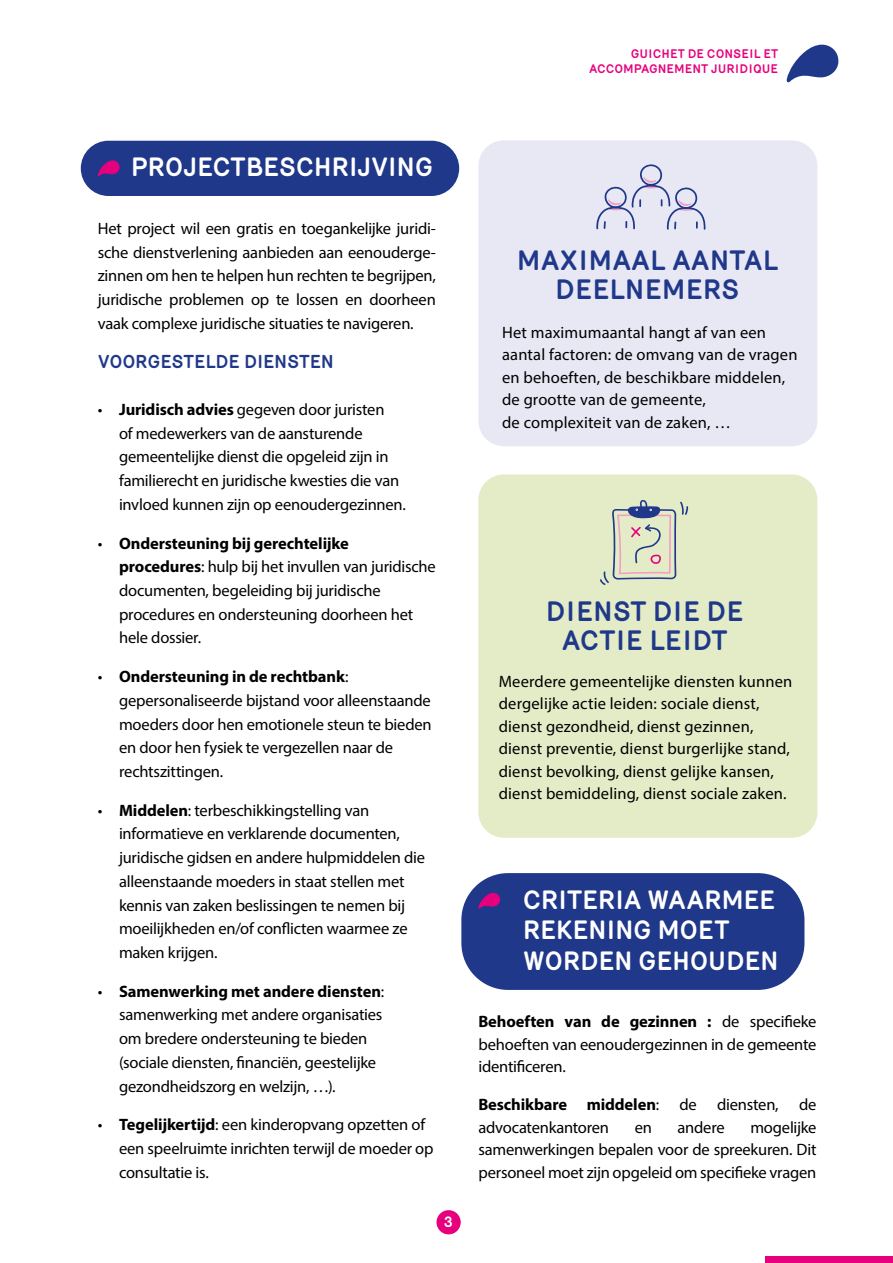
<style>
.page{position:relative;width:893px;height:1263px;background:#fff}
.page>*{position:absolute;margin:0;border:0;box-sizing:border-box;transform-origin:0 0}
.t1{font:700 27px/28.5px "Mercury";color:#20388a;text-align:center}
.t2{font:700 25.5px/30.8px "Mercury";letter-spacing:-.02em;color:#fff}
.t3{font:700 18px "Mercury";letter-spacing:-.015em;color:#20388a}
.t4{font:16.5px/23.7px "Myriad Pro";letter-spacing:-.01em;color:#000}
.t5{font:16.5px/22.5px "Myriad Pro";letter-spacing:.01em;color:#000}
.t6{font:700 15px "Mercury";color:#fff}
.t7{font:700 12px/14.4px "Mercury";color:#e6007d;text-align:right}
.s1{font-weight:700}
</style>
<div class="page">
<div style="left:765px;top:1256px;width:128px;height:7px;background:#e6007d"></div>
<div style="left:436px;top:1210px;width:25px;height:24px;background:#e6007d;border-radius:50%"></div>
<svg style="left:786px;top:45px;width:52px;height:37px"></svg>
<div style="left:81px;top:141px;width:378px;height:55px;background:#20388a;border-radius:28px"></div>
<svg style="left:98px;top:160px;width:22px;height:16px"></svg>
<div style="left:461px;top:873px;width:343px;height:117px;background:#20388a;border-radius:47px"></div>
<svg style="left:478px;top:893px;width:22px;height:16px"></svg>
<div style="left:478px;top:474px;width:339px;height:364px;background:#e3ecc6;border-radius:26px"></div>
<svg style="left:600px;top:500px;width:88px;height:85px"></svg>
<div style="left:478px;top:140px;width:339px;height:306px;background:#e8e8f5;border-radius:26px"></div>
<svg style="left:596px;top:164px;width:110px;height:66px"></svg>
<p class="t7" style="left:589px;top:47px;width:191px">GUICHET DE CONSEIL ET<br>ACCOMPAGNEMENT JURIDIQUE</p>
<h2 class="t2" style="left:131px;top:152px;width:304px">PROJECTBESCHRIJVING</h2>
<p class="t4" style="left:98px;top:216px;width:340px;text-align:justify">Het project wil een gratis en toegankelijke juridi&shy;sche dienstverlening aanbieden aan eenouderge&shy;zinnen om hen te helpen hun rechten te begrijpen, juridische problemen op te lossen en doorheen vaak complexe juridische situaties te navigeren.</p>
<p class="t3" style="left:98px;top:351px;width:238px">VOORGESTELDE DIENSTEN</p>
<p class="t4" style="left:119px;top:397px;width:288px;text-indent:-21px">• <span class="s1">Juridisch advies</span> gegeven door juristen<br>of medewerkers van de aansturende gemeentelijke dienst die opgeleid zijn in familierecht en juridische kwesties die van invloed kunnen zijn op eenoudergezinnen.</p>
<p class="t4" style="left:119px;top:531px;width:318px;text-indent:-21px">• <span class="s1">Ondersteuning bij gerechtelijke procedures</span>: hulp bij het invullen van juridische documenten, begeleiding bij juridische procedures en ondersteuning doorheen het hele dossier.</p>
<p class="t4" style="left:119px;top:664px;width:314px;text-indent:-21px">• <span class="s1">Ondersteuning in de rechtbank</span>: gepersonaliseerde bijstand voor alleenstaande moeders door hen emotionele steun te bieden en door hen fysiek te vergezellen naar de rechtszittingen.</p>
<p class="t4" style="left:119px;top:798px;width:307px;text-indent:-21px">• <span class="s1">Middelen</span>: terbeschikkingstelling van informatieve en verklarende documenten, juridische gidsen en andere hulpmiddelen die alleenstaande moeders in staat stellen met kennis van zaken beslissingen te nemen bij moeilijkheden en/of conflicten waarmee ze maken krijgen.</p>
<p class="t4" style="left:119px;top:979px;width:267px;text-indent:-21px">• <span class="s1">Samenwerking met andere diensten</span>: samenwerking met andere organisaties om bredere ondersteuning te bieden (sociale diensten, financiën, geestelijke gezondheidszorg en welzijn, …).</p>
<p class="t4" style="left:119px;top:1113px;width:316px;text-indent:-21px">• <span class="s1">Tegelijkertijd</span>: een kinderopvang opzetten of een speelruimte inrichten terwijl de moeder op consultatie is.</p>
<p class="t6" style="left:444px;top:1213px;width:10px">3</p>
<h1 class="t1" style="left:517px;top:246px;width:263px">MAXIMAAL AANTAL<br>DEELNEMERS</h1>
<p class="t5" style="left:502px;top:320px;width:297px">Het maximumaantal hangt af van een aantal factoren: de omvang van de vragen en behoeften, de beschikbare middelen, de grootte van de gemeente,<br>de complexiteit van de zaken, …</p>
<h1 class="t1" style="left:546px;top:597px;width:199px">DIENST DIE DE<br>ACTIE LEIDT</h1>
<p class="t5" style="left:499px;top:670px;width:295px">Meerdere gemeentelijke diensten kunnen dergelijke actie leiden: sociale dienst, dienst gezondheid, dienst gezinnen, dienst preventie, dienst burgerlijke stand, dienst bevolking, dienst gelijke kansen, dienst bemiddeling, dienst sociale zaken.</p>
<h2 class="t2" style="left:523px;top:884px;width:257px">CRITERIA WAARMEE<br>REKENING MOET<br>WORDEN GEHOUDEN</h2>
<p class="t4" style="left:478px;top:1010px;width:340px;line-height:22.6px;text-align:justify"><span class="s1">Behoeften van de gezinnen :</span> de specifieke behoeften van eenoudergezinnen in de gemeente identificeren.</p>
<p class="t4" style="left:478px;top:1093px;width:340px;line-height:22.6px"><span class="s1">Beschikbare middelen</span>: de diensten, de advocatenkantoren</p>
<p class="t4" style="left:478px;top:1115px;width:340px;line-height:22.6px;text-align:justify;text-indent:272px">mogelijke samenwerkingen bepalen voor de spreekuren. Dit personeel moet zijn opgeleid om specifieke vragen</p>
<p class="t4" style="left:635px;top:1115px;width:19px">en</p>
<p class="t4" style="left:677px;top:1115px;width:49px">andere</p>
</div>
